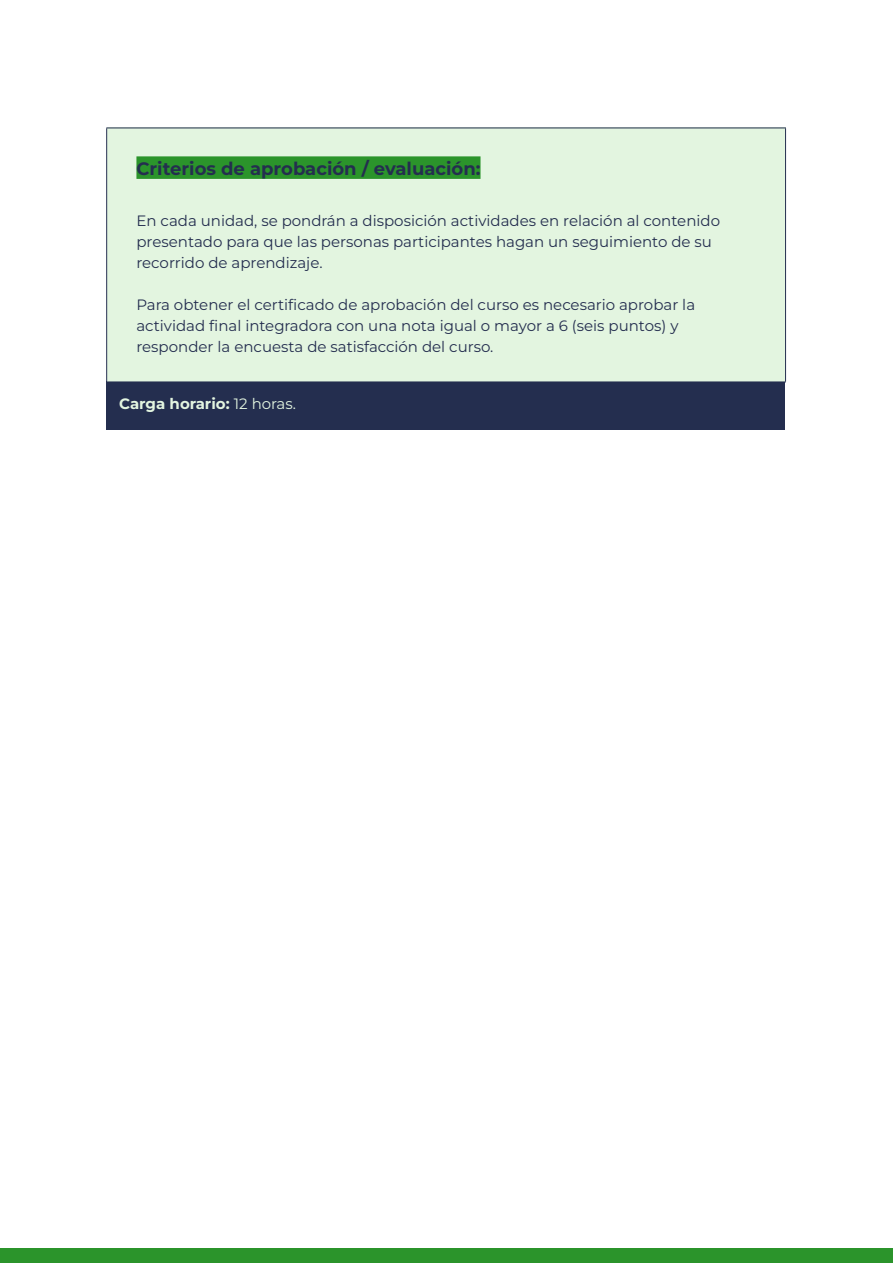
<style>
.page{position:relative;width:893px;height:1263px;background:#fff}
.page>*{position:absolute;margin:0;border:0;box-sizing:border-box;transform-origin:0 0}
.t1{font:700 18px "Montserrat";color:#242e4f}
.t2{font:15px/21px "Montserrat";color:#242e4f}
.t3{font:700 15px "Montserrat";color:#e3f5e0}
.s1{font-weight:400}
</style>
<div class="page">
<div style="left:0;top:1248px;width:893px;height:15px;background:#2b942b"></div>
<div style="left:106px;top:381px;width:679px;height:48px;background:#242e4f"></div>
<div style="left:107px;top:128px;width:678px;height:254px;background:#e3f5e0"></div>
<hr style="left:106px;top:128px;width:680px;height:1px;background:#242e4f">
<hr style="left:106px;top:128px;width:1px;height:254px;background:#242e4f">
<hr style="left:785px;top:128px;width:1px;height:254px;background:#242e4f">
<hr style="left:106px;top:382px;width:680px;height:1px;background:#242e4f">
<div style="left:136px;top:156px;width:344px;height:23px;background:#2b942b"></div>
<p class="t1" style="left:136px;top:156px;width:346px">Criterios de aprobación / evaluación:</p>
<p class="t2" style="left:136px;top:210px;width:585px">En cada unidad, se pondrán a disposición actividades en relación al contenido presentado para que las personas participantes hagan un seguimiento de su recorrido de aprendizaje.</p>
<p class="t2" style="left:136px;top:294px;width:560px">Para obtener el certificado de aprobación del curso es necesario aprobar la actividad final integradora con una nota igual o mayor a 6 (seis puntos) y responder la encuesta de satisfacción del curso.</p>
<p class="t3" style="left:119px;top:392px;width:178px">Carga horario: <span class="s1">12 horas.</span></p>
</div>
